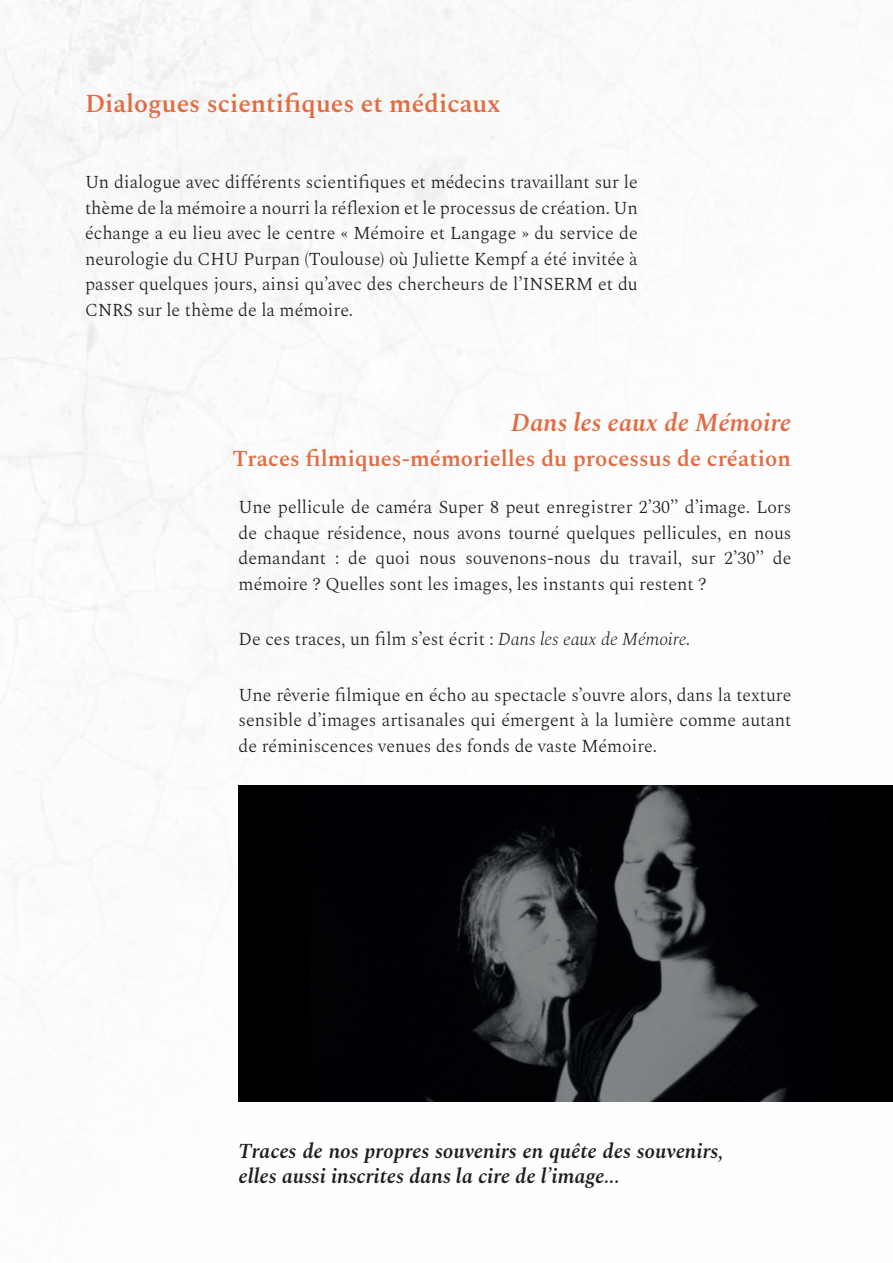
<style>
.page{position:relative;width:893px;height:1263px;background:#fff}
.page>*{position:absolute;margin:0;border:0;box-sizing:border-box;transform-origin:0 0}
.t1{font:600 25.5px "Spectral";color:#e16c43}
.t2{font:italic 600 25.5px "Spectral";color:#e16c43}
.t3{font:600 22.5px "Spectral";color:#e16c43}
.t4{font:italic 600 21px/25.5px "Spectral";color:#231f20}
.t5{font:300 18px/25.5px "Spectral";color:#231f20;text-align:justify}
.s1{font-style:italic}
</style>
<div class="page">
<img style="left:0;top:0;width:893px;height:1102px">
<img style="left:239px;top:786px;width:654px;height:315px">
<h1 class="t1" style="left:85px;top:85px;width:417px">Dialogues scientifiques et médicaux</h1>
<p class="t5" style="left:85px;top:168px;width:554px">Un dialogue avec différents scientifiques et médecins travaillant sur le thème de la mémoire a nourri la réflexion et le processus de création. Un échange a eu lieu avec le centre « Mémoire et Langage » du service de neurologie du CHU Purpan (Toulouse) où Juliette Kempf a été invitée à passer quelques jours, ainsi qu’avec des chercheurs de l’INSERM et du CNRS sur le thème de la mémoire.</p>
<h1 class="t2" style="left:511px;top:404px;width:281px">Dans les eaux de Mémoire</h1>
<p class="t3" style="left:233px;top:442px;width:560px">Traces filmiques-mémorielles du processus de création</p>
<p class="t5" style="left:239px;top:493px;width:554px">Une pellicule de caméra Super 8 peut enregistrer 2’30’’ d’image. Lors de chaque résidence, nous avons tourné quelques pellicules, en nous demandant : de quoi nous souvenons-nous du travail, sur 2’30’’ de mémoire ? Quelles sont les images, les instants qui restent ?</p>
<p class="t5" style="left:239px;top:625px;width:454px">De ces traces, un film s’est écrit : <span class="s1">Dans les eaux de Mémoire.</span></p>
<p class="t5" style="left:239px;top:681px;width:554px">Une rêverie filmique en écho au spectacle s’ouvre alors, dans la texture sensible d’images artisanales qui émergent à la lumière comme autant de réminiscences venues des fonds de vaste Mémoire.</p>
<p class="t4" style="left:239px;top:1136px;width:486px">Traces de nos propres souvenirs en quête des souvenirs, elles aussi inscrites dans la cire de l’image...</p>
</div>
